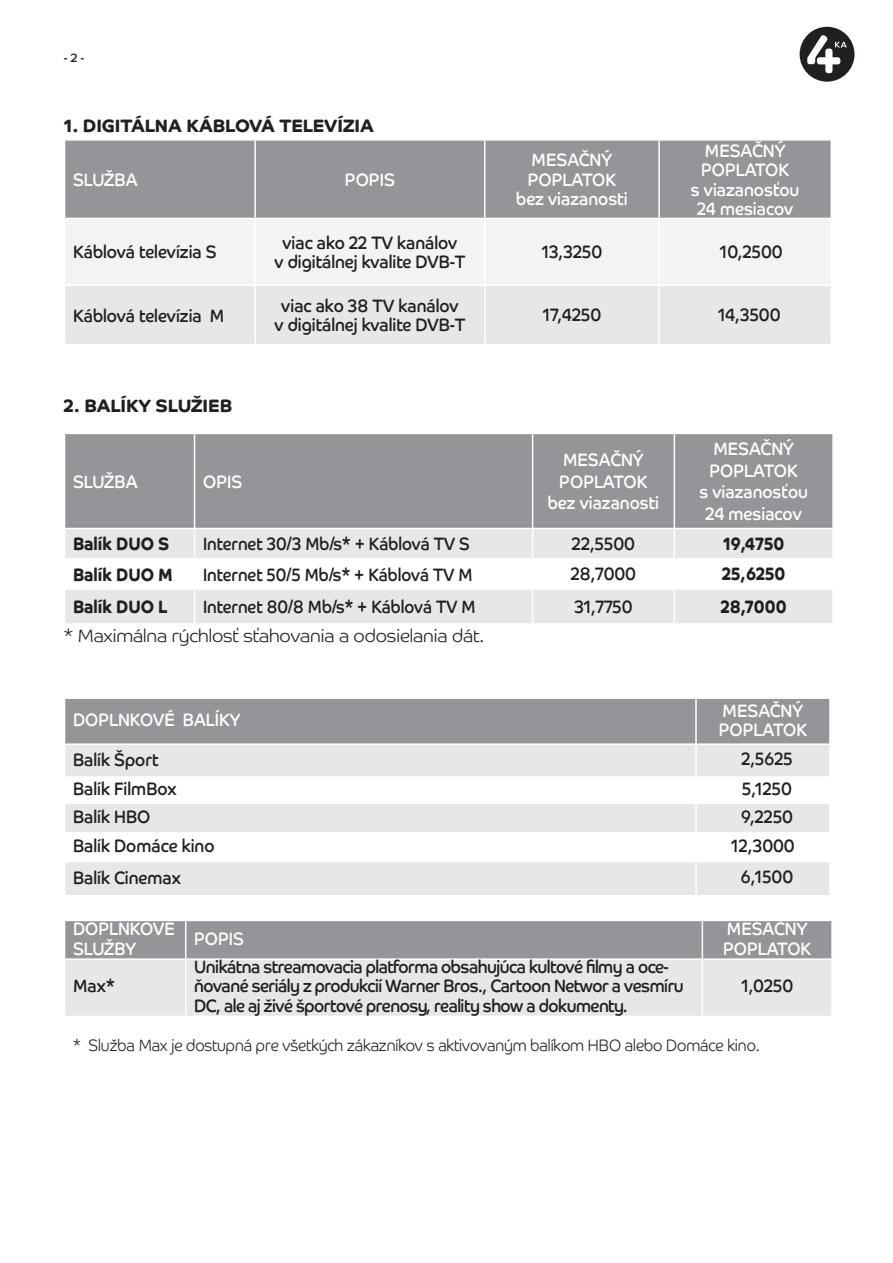
<style>
.page{position:relative;width:893px;height:1263px;background:#fff}
.page>*{position:absolute;margin:0;border:0;box-sizing:border-box;transform-origin:0 0}
.t1{font:18px "Co Headline";color:#231f20;scale:.9 1}
.t2{font:18px/19.5px "Co Headline";color:#fff;scale:.9 1}
.t3{font:18px/19.5px "Co Headline";letter-spacing:-.03em;color:#231f20;scale:.9 1}
.t4{font:18px "Co Headline";color:#231f20;scale:.88 1}
.t5{font:700 18px "Co Headline";color:#231f20;scale:.9 1}
.t6{font:300 18px "Co Headline";color:#231f20}
.t7{font:700 18px "Co Headline";color:#231f20}
.t8{font:300 16.5px "Co Headline";color:#231f20;scale:.9 1}
.t9{font:12px "Co Headline";color:#231f20}
</style>
<div class="page">
<div style="left:800px;top:27px;width:54px;height:55px;background:#231f20;border-radius:50%"></div>
<svg style="left:807px;top:35px;width:40px;height:38px"></svg>
<div style="left:65px;top:141px;width:765px;height:77px;background:#939598"></div>
<div style="left:66px;top:219px;width:764px;height:65px;background:#f2f3f4"></div>
<div style="left:65px;top:286px;width:765px;height:58px;background:#e6e7e9"></div>
<hr style="left:254px;top:141px;width:2px;height:77px;background:#fff">
<hr style="left:484px;top:141px;width:1px;height:77px;background:#fff">
<hr style="left:658px;top:141px;width:2px;height:77px;background:#fff">
<hr style="left:254px;top:219px;width:2px;height:65px;background:#fff">
<hr style="left:484px;top:219px;width:1px;height:65px;background:#fff">
<hr style="left:658px;top:219px;width:2px;height:65px;background:#fff">
<hr style="left:254px;top:286px;width:2px;height:58px;background:#fff">
<hr style="left:484px;top:286px;width:1px;height:58px;background:#fff">
<hr style="left:658px;top:286px;width:2px;height:58px;background:#fff">
<div style="left:65px;top:434px;width:767px;height:94px;background:#939598"></div>
<svg style="left:65px;top:529px;width:767px;height:94px;fill:#e6e7e9"></svg>
<hr style="left:194px;top:434px;width:1px;height:94px;background:#fff">
<hr style="left:532px;top:434px;width:1px;height:94px;background:#fff">
<hr style="left:674px;top:434px;width:1px;height:94px;background:#fff">
<hr style="left:64px;top:558px;width:131px;height:1px;background:#fff">
<hr style="left:195px;top:558px;width:338px;height:1px;background:#fff">
<svg style="left:194px;top:529px;width:1px;height:59px"></svg>
<hr style="left:533px;top:558px;width:141px;height:1px;background:#fff">
<svg style="left:532px;top:529px;width:1px;height:59px"></svg>
<hr style="left:674px;top:558px;width:160px;height:1px;background:#fff">
<svg style="left:674px;top:529px;width:1px;height:59px"></svg>
<hr style="left:64px;top:588px;width:131px;height:2px;background:#fff">
<hr style="left:195px;top:588px;width:338px;height:2px;background:#fff">
<hr style="left:194px;top:590px;width:1px;height:33px;background:#fff">
<hr style="left:533px;top:588px;width:141px;height:2px;background:#fff">
<hr style="left:532px;top:590px;width:1px;height:33px;background:#fff">
<hr style="left:674px;top:588px;width:160px;height:2px;background:#fff">
<hr style="left:674px;top:590px;width:1px;height:33px;background:#fff">
<div style="left:65px;top:699px;width:764px;height:44px;background:#939598"></div>
<svg style="left:65px;top:745px;width:764px;height:150px;fill:#e6e7e9"></svg>
<hr style="left:695px;top:699px;width:2px;height:44px;background:#fff">
<hr style="left:695px;top:745px;width:2px;height:31px;background:#fff">
<hr style="left:64px;top:776px;width:632px;height:2px;background:#fff">
<hr style="left:696px;top:776px;width:135px;height:2px;background:#fff">
<hr style="left:695px;top:778px;width:2px;height:25px;background:#fff">
<hr style="left:64px;top:803px;width:632px;height:1px;background:#fff">
<hr style="left:696px;top:803px;width:135px;height:1px;background:#fff">
<hr style="left:695px;top:804px;width:2px;height:28px;background:#fff">
<hr style="left:64px;top:832px;width:632px;height:1px;background:#fff">
<hr style="left:696px;top:832px;width:135px;height:1px;background:#fff">
<hr style="left:695px;top:833px;width:2px;height:28px;background:#fff">
<hr style="left:64px;top:861px;width:632px;height:1px;background:#fff">
<hr style="left:696px;top:861px;width:135px;height:1px;background:#fff">
<hr style="left:695px;top:862px;width:2px;height:33px;background:#fff">
<svg style="left:65px;top:921px;width:766px;height:95px;background:#c5c6c9"></svg>
<hr style="left:185px;top:921px;width:1px;height:37px;background:#fff">
<hr style="left:702px;top:921px;width:1px;height:37px;background:#fff">
<hr style="left:64px;top:958px;width:122px;height:2px;background:#fff">
<hr style="left:186px;top:958px;width:516px;height:2px;background:#fff">
<hr style="left:185px;top:960px;width:1px;height:56px;background:#fff">
<hr style="left:702px;top:958px;width:131px;height:2px;background:#fff">
<hr style="left:702px;top:960px;width:1px;height:56px;background:#fff">
<p class="t9" style="left:64px;top:51px;width:22px">- 2 -</p>
<p class="t7" style="left:64px;top:115px;width:312px">1. DIGITÁLNA KÁBLOVÁ TELEVÍZIA</p>
<p class="t2" style="left:73px;top:170px;width:73px">SLUŽBA</p>
<p class="t2" style="left:345px;top:170px;width:57px">POPIS</p>
<p class="t1" style="left:73px;top:242px;width:161px">Káblová televízia S</p>
<p class="t1" style="left:73px;top:305px;width:170px">Káblová televízia M</p>
<p class="t7" style="left:64px;top:396px;width:170px">2. BALÍKY SLUŽIEB</p>
<p class="t2" style="left:73px;top:472px;width:73px">SLUŽBA</p>
<p class="t2" style="left:203px;top:472px;width:45px">OPIS</p>
<p class="t1" style="left:282px;top:232px;width:196px">viac ako 22 TV kanálov</p>
<p class="t1" style="left:274px;top:251px;width:214px">v digitálnej kvalite DVB-T</p>
<p class="t1" style="left:281px;top:295px;width:199px">viac ako 38 TV kanálov</p>
<p class="t1" style="left:274px;top:315px;width:214px">v digitálnej kvalite DVB-T</p>
<p class="t2" style="left:532px;top:150px;width:91px">MESAČNÝ</p>
<p class="t2" style="left:528px;top:170px;width:100px">POPLATOK</p>
<p class="t2" style="left:516px;top:189px;width:125px">bez viazanosti</p>
<p class="t2" style="left:705px;top:141px;width:91px">MESAČNÝ</p>
<p class="t2" style="left:701px;top:160px;width:100px">POPLATOK</p>
<p class="t2" style="left:691px;top:180px;width:122px">s viazanosťou</p>
<p class="t2" style="left:697px;top:199px;width:108px">24 mesiacov</p>
<p class="t1" style="left:542px;top:241px;width:69px">13,3250</p>
<p class="t1" style="left:720px;top:241px;width:71px">10,2500</p>
<p class="t1" style="left:543px;top:304px;width:66px">17,4250</p>
<p class="t1" style="left:718px;top:304px;width:71px">14,3500</p>
<p class="t2" style="left:563px;top:450px;width:91px">MESAČNÝ</p>
<p class="t2" style="left:559px;top:472px;width:100px">POPLATOK</p>
<p class="t2" style="left:548px;top:493px;width:125px">bez viazanosti</p>
<p class="t2" style="left:713px;top:439px;width:91px">MESAČNÝ</p>
<p class="t2" style="left:710px;top:461px;width:100px">POPLATOK</p>
<p class="t2" style="left:699px;top:482px;width:122px">s viazanosťou</p>
<p class="t2" style="left:706px;top:504px;width:108px">24 mesiacov</p>
<p class="t5" style="left:73px;top:533px;width:108px">Balík DUO S</p>
<p class="t4" style="left:203px;top:533px;width:305px">Internet 30/3 Mb/s* + Káblová TV S</p>
<p class="t1" style="left:572px;top:533px;width:72px">22,5500</p>
<p class="t5" style="left:723px;top:533px;width:70px">19,4750</p>
<p class="t5" style="left:73px;top:564px;width:112px">Balík DUO M</p>
<p class="t4" style="left:203px;top:564px;width:308px">Internet 50/5 Mb/s* + Káblová TV M</p>
<p class="t1" style="left:571px;top:563px;width:74px">28,7000</p>
<p class="t5" style="left:722px;top:563px;width:72px">25,6250</p>
<p class="t5" style="left:73px;top:596px;width:106px">Balík DUO L</p>
<p class="t4" style="left:203px;top:596px;width:311px">Internet 80/8 Mb/s* + Káblová TV M</p>
<p class="t1" style="left:574px;top:596px;width:66px">31,7750</p>
<p class="t5" style="left:721px;top:596px;width:75px">28,7000</p>
<p class="t6" style="left:64px;top:619px;width:422px">* Maximálna rýchlosť sťahovania a odosielania dát.</p>
<p class="t2" style="left:73px;top:710px;width:188px">DOPLNKOVÉ BALÍKY</p>
<p class="t2" style="left:723px;top:701px;width:91px">MESAČNÝ</p>
<p class="t2" style="left:719px;top:720px;width:100px">POPLATOK</p>
<p class="t1" style="left:73px;top:749px;width:97px">Balík Šport</p>
<p class="t1" style="left:741px;top:748px;width:59px">2,5625</p>
<p class="t1" style="left:73px;top:778px;width:117px">Balík FilmBox</p>
<p class="t1" style="left:742px;top:778px;width:57px">5,1250</p>
<p class="t1" style="left:73px;top:806px;width:88px">Balík HBO</p>
<p class="t1" style="left:741px;top:806px;width:59px">9,2250</p>
<p class="t1" style="left:73px;top:835px;width:159px">Balík Domáce kino</p>
<p class="t1" style="left:731px;top:835px;width:72px">12,3000</p>
<p class="t1" style="left:73px;top:867px;width:122px">Balík Cinemax</p>
<p class="t1" style="left:741px;top:866px;width:60px">6,1500</p>
<p class="t2" style="left:73px;top:919px;width:115px">DOPLNKOVÉ</p>
<p class="t2" style="left:73px;top:939px;width:72px">SLUŽBY</p>
<p class="t2" style="left:194px;top:929px;width:57px">POPIS</p>
<p class="t2" style="left:723px;top:919px;width:100px">MESAČNÝ<br>POPLATOK</p>
<p class="t1" style="left:73px;top:976px;width:48px">Max*</p>
<p class="t3" style="left:194px;top:957px;width:545px">Unikátna streamovacia platforma obsahujúca kultové filmy a oce&shy;ňované seriály z produkcií Warner Bros., Cartoon Networ a vesmíru<br>DC, ale aj živé športové prenosy, reality show a dokumenty.</p>
<p class="t1" style="left:741px;top:976px;width:59px">1,0250</p>
<p class="t8" style="left:73px;top:1030px;width:764px">* Služba Max je dostupná pre všetkých zákazníkov s aktivovaným balíkom HBO alebo Domáce kino.</p>
</div>
